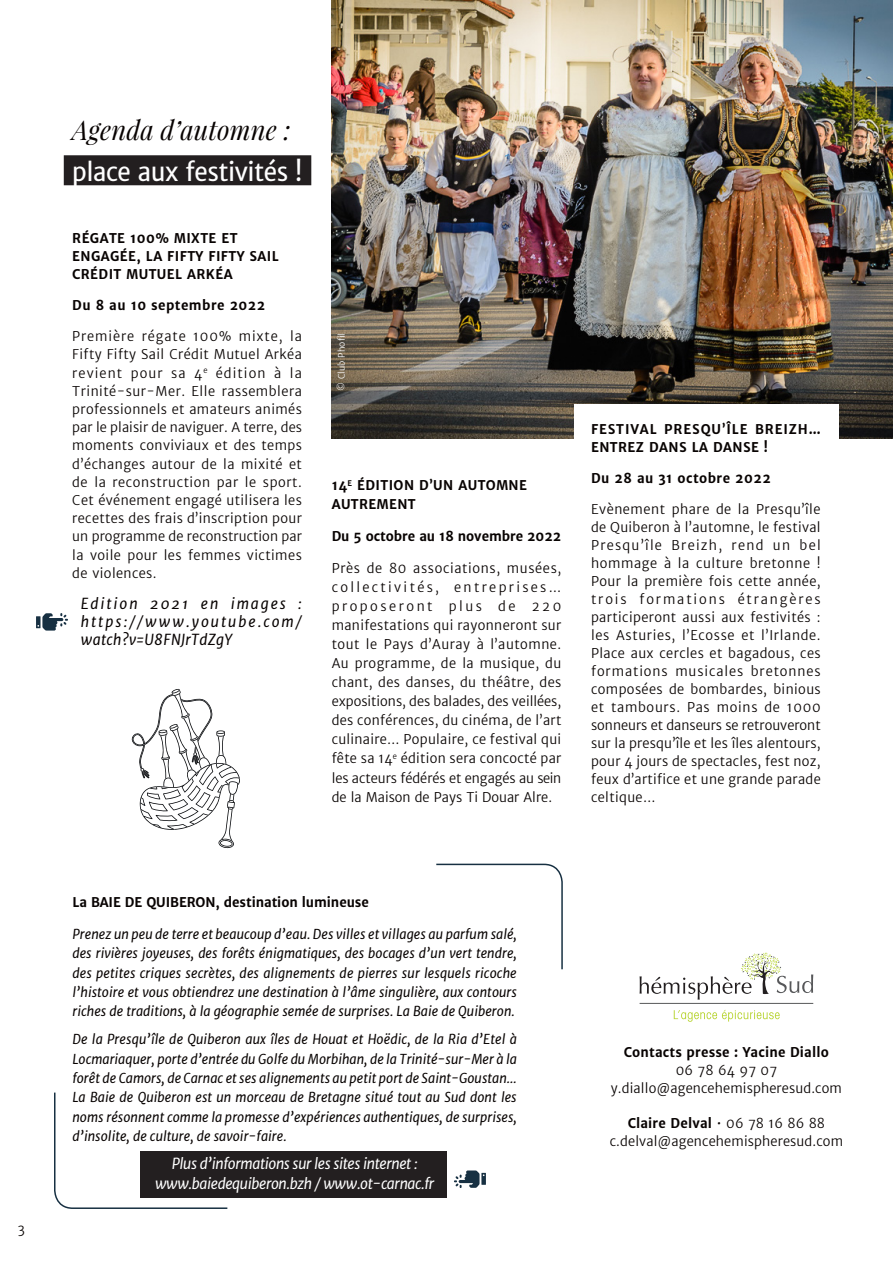
<style>
.page{position:relative;width:893px;height:1263px;background:#fff}
.page>*{position:absolute;margin:0;border:0;box-sizing:border-box;transform-origin:0 0}
.t1{font:italic 27px "Playfair Display";letter-spacing:.005em;color:#080302;scale:.95 1}
.t2{font:25.5px "Merriweather Sans";letter-spacing:-.02em;color:#fff;scale:.95 1}
.t3{font:italic 15px/19.4px "Merriweather Sans";letter-spacing:-.025em;color:#fff;text-align:center;scale:.95 1}
.t4{font:italic 15px/18.1px "Merriweather Sans";letter-spacing:.135em;color:#080302;text-align:justify;scale:.95 1}
.t5{font:300 13.5px/18px "Merriweather Sans";letter-spacing:.01em;color:#080302;text-align:justify;scale:.95 1}
.t6{font:italic 13.5px/19.4px "Merriweather Sans";letter-spacing:.005em;color:#080302;text-align:justify;scale:.95 1}
.t7{font:700 13.5px/18.1px "Merriweather Sans";letter-spacing:.03em;color:#080302;scale:.95 1}
.t8{font:700 13.5px/18px "Merriweather Sans";letter-spacing:.07em;color:#080302;scale:.95 1}
.t9{font:700 13.5px "Merriweather Sans";letter-spacing:-.005em;color:#080302;scale:.95 1}
.t10{font:700 13.5px "Merriweather Sans";letter-spacing:-.01em;color:#080302;scale:.95 1}
.t11{font:300 9px "Merriweather Sans";letter-spacing:.01em;color:#fff;scale:.95 1}
.s1{font-weight:700}
</style>
<div class="page">
<img style="left:332px;top:0;width:561px;height:438px">
<div style="left:64px;top:155px;width:247px;height:30px;background:#231f20"></div>
<svg style="left:674px;top:1010px;width:106px;height:12px"></svg>
<hr style="left:640px;top:1003px;width:173px;height:1px;background:#57585a">
<svg style="left:640px;top:952px;width:173px;height:48px"></svg>
<svg style="left:54px;top:1092px;width:175px;height:117px"></svg>
<svg style="left:436px;top:863px;width:127px;height:107px"></svg>
<svg style="left:132px;top:688px;width:108px;height:160px"></svg>
<div style="left:574px;top:404px;width:265px;height:74px;background:#fff"></div>
<div style="left:140px;top:1151px;width:306px;height:46px;background:#231f20"></div>
<svg style="left:36px;top:613px;width:32px;height:18px"></svg>
<svg style="left:454px;top:1170px;width:32px;height:18px"></svg>
<p class="t5" style="left:18px;top:1220px;width:9px">3</p>
<h1 class="t1" style="left:72px;top:112px;width:231px">Agenda d’automne :</h1>
<h2 class="t2" style="left:72px;top:155px;width:244px">place aux festivités !</h2>
<p class="t7" style="left:72px;top:229px;width:219px">RÉGATE 100% MIXTE ET<br>ENGAGÉE, LA FIFTY FIFTY SAIL<br>CRÉDIT MUTUEL ARKÉA</p>
<p class="t7" style="left:72px;top:296px;width:205px">Du 8 au 10 septembre 2022</p>
<p class="t5" style="left:72px;top:327px;width:243px">Première régate 100% mixte, la Fifty Fifty Sail Crédit Mutuel Arkéa revient pour sa 4<sup>e</sup> édition à la Trinité-sur-Mer. Elle rassemblera professionnels et amateurs animés par le plaisir de naviguer. A terre, des moments conviviaux et des temps d’échanges autour de la mixité et de la reconstruction par le sport.<br>Cet événement engagé utilisera les recettes des frais d’inscription pour un programme de reconstruction par la voile pour les femmes victimes de violences.</p>
<p class="t4" style="left:81px;top:594px;width:234px">Edition 2021 en images : https://www.youtube.com/ watch?v=U8FNJrTdZgY</p>
<p class="t11" style="left:336px;top:391px;width:63px;rotate:-90deg">© Club Phofil</p>
<p class="t7" style="left:332px;top:476px;width:207px;line-height:19px">14<sup>E</sup> ÉDITION D’UN AUTOMNE<br>AUTREMENT</p>
<p class="t10" style="left:332px;top:527px;width:243px">Du 5 octobre au 18 novembre 2022</p>
<p class="t5" style="left:332px;top:558px;width:243px;line-height:19px">Près de 80 associations, musées, collectivités, entreprises… proposeront plus de 220 manifestations qui rayonneront sur tout le Pays d’Auray à l’automne.<br>Au programme, de la musique, du chant, des danses, du théâtre, des expositions, des balades, des veillées, des conférences, du cinéma, de l’art culinaire… Populaire, ce festival qui fête sa 14<sup>e</sup> édition sera concocté par les acteurs fédérés et engagés au sein de la Maison de Pays Ti Douar Alre.</p>
<p class="t8" style="left:591px;top:420px;width:243px">FESTIVAL PRESQU’ÎLE BREIZH…<br>ENTREZ DANS LA DANSE !</p>
<p class="t7" style="left:591px;top:469px;width:191px">Du 28 au 31 octobre 2022</p>
<p class="t5" style="left:591px;top:499px;width:243px">Evènement phare de la Presqu’île de Quiberon à l’automne, le festival Presqu’île Breizh, rend un bel hommage à la culture bretonne !<br>Pour la première fois cette année, trois formations étrangères participeront aussi aux festivités : les Asturies, l’Ecosse et l’Irlande.<br>Place aux cercles et bagadous, ces formations musicales bretonnes composées de bombardes, binious et tambours. Pas moins de 1000 sonneurs et danseurs se retrouveront sur la presqu’île et les îles alentours, pour 4 jours de spectacles, fest noz, feux d’artifice et une grande parade celtique…</p>
<p class="t9" style="left:72px;top:893px;width:313px">La BAIE DE QUIBERON, destination lumineuse</p>
<p class="t6" style="left:72px;top:924px;width:469px">Prenez un peu de terre et beaucoup d’eau. Des villes et villages au parfum salé, des rivières joyeuses, des forêts énigmatiques, des bocages d’un vert tendre, des petites criques secrètes, des alignements de pierres sur lesquels ricoche l’histoire et vous obtiendrez une destination à l’âme singulière, aux contours riches de traditions, à la géographie semée de surprises. La Baie de Quiberon.</p>
<p class="t6" style="left:72px;top:1029px;width:469px">De la Presqu’île de Quiberon aux îles de Houat et Hoëdic, de la Ria d’Etel à Locmariaquer, porte d’entrée du Golfe du Morbihan, de la Trinité-sur-Mer à la forêt de Camors, de Carnac et ses alignements au petit port de Saint-Goustan… La Baie de Quiberon est un morceau de Bretagne situé tout au Sud dont les noms résonnent comme la promesse d’expériences authentiques, de surprises, d’insolite, de culture, de savoir-faire.</p>
<p class="t3" style="left:155px;top:1154px;width:295px">Plus d’informations sur les sites internet : www.baiedequiberon.bzh / www.ot-carnac.fr</p>
<p class="t7" style="left:624px;top:1043px;width:217px">Contacts presse : Yacine Diallo</p>
<p class="t5" style="left:611px;top:1061px;width:245px;text-align:center">06 78 64 97 07 y.diallo@agencehemispheresud.com</p>
<p class="t5" style="left:610px;top:1114px;width:247px;text-align:center"><span class="s1">Claire Delval</span> • 06 78 16 86 88 c.delval@agencehemispheresud.com</p>
</div>
